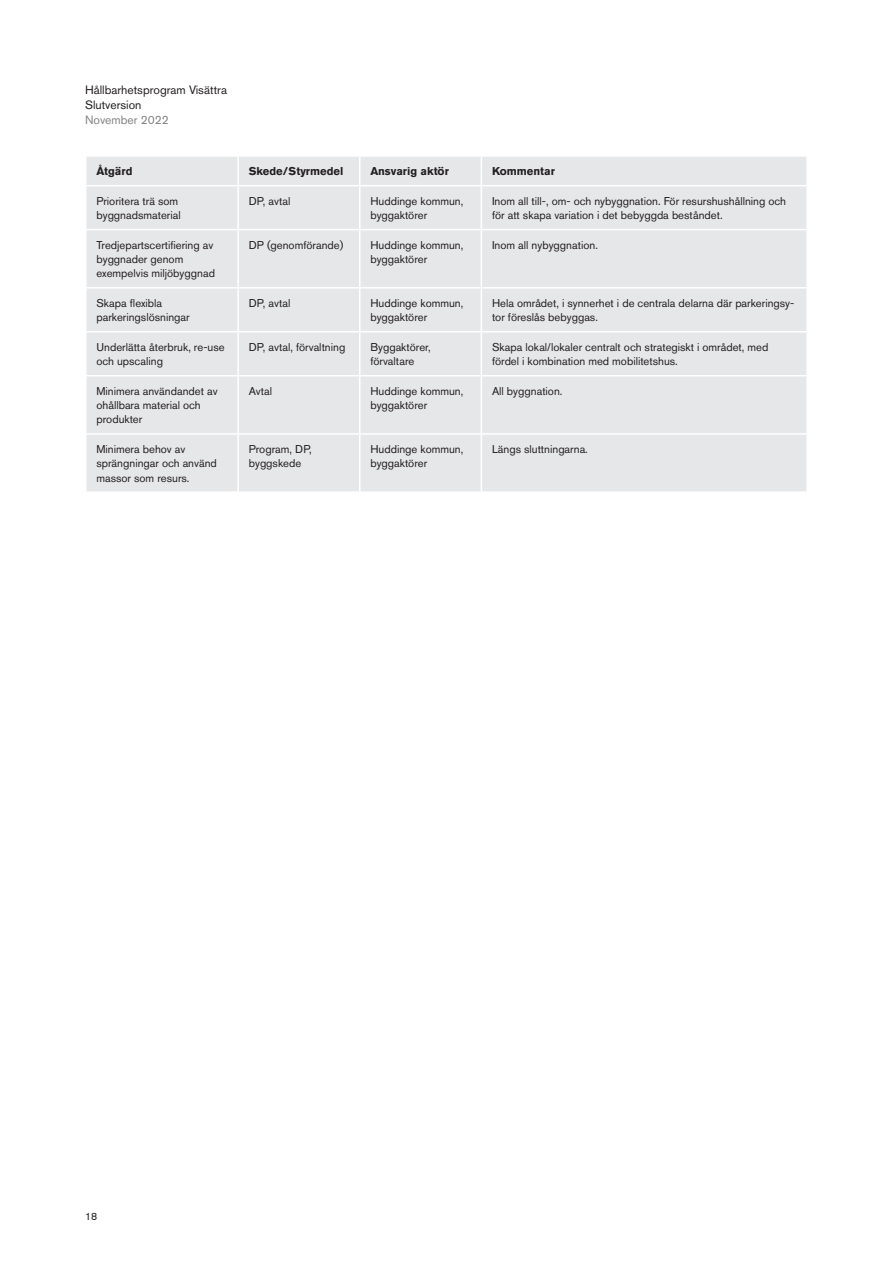
<style>
.page{position:relative;width:893px;height:1263px;background:#fff}
.page>*{position:absolute;margin:0;border:0;box-sizing:border-box;transform-origin:0 0}
.t1{font:12px/15px "Akzidenz Grotesk Std";color:#231f20}
.t2{font:12px "Akzidenz Grotesk Std";color:#808285}
.EKO_tabell_brödtext{font:11.25px/14.2px "Akzidenz Grotesk Std";color:#231f20}
.EKO_tabell_fet_rubri{font:700 11.25px "Akzidenz Grotesk Std";color:#231f20}
.t3{font:10.5px "Akzidenz Grotesk Std";color:#231f20}
</style>
<div class="page">
<div style="left:87px;top:157px;width:719px;height:334px;background:#e6e7e9"></div>
<hr style="left:237px;top:157px;width:2px;height:28px;background:#fff">
<svg style="left:359px;top:157px;width:1px;height:28px"></svg>
<svg style="left:481px;top:157px;width:1px;height:28px"></svg>
<hr style="left:85px;top:185px;width:153px;height:1px;background:#fff">
<hr style="left:238px;top:185px;width:122px;height:1px;background:#fff">
<hr style="left:237px;top:186px;width:2px;height:43px;background:#fff">
<hr style="left:360px;top:185px;width:121px;height:1px;background:#fff">
<hr style="left:359px;top:186px;width:1px;height:43px;background:#fff">
<hr style="left:481px;top:185px;width:327px;height:1px;background:#fff">
<hr style="left:481px;top:186px;width:1px;height:43px;background:#fff">
<hr style="left:237px;top:230px;width:2px;height:57px;background:#fff">
<hr style="left:359px;top:230px;width:1px;height:57px;background:#fff">
<hr style="left:481px;top:230px;width:1px;height:57px;background:#fff">
<hr style="left:237px;top:289px;width:2px;height:42px;background:#fff">
<hr style="left:359px;top:289px;width:1px;height:42px;background:#fff">
<hr style="left:481px;top:289px;width:1px;height:42px;background:#fff">
<hr style="left:237px;top:332px;width:2px;height:43px;background:#fff">
<hr style="left:359px;top:332px;width:1px;height:43px;background:#fff">
<hr style="left:481px;top:332px;width:1px;height:43px;background:#fff">
<hr style="left:237px;top:376px;width:2px;height:57px;background:#fff">
<hr style="left:359px;top:376px;width:1px;height:57px;background:#fff">
<hr style="left:481px;top:376px;width:1px;height:57px;background:#fff">
<hr style="left:237px;top:435px;width:2px;height:56px;background:#fff">
<hr style="left:359px;top:435px;width:1px;height:56px;background:#fff">
<hr style="left:481px;top:435px;width:1px;height:56px;background:#fff">
<hr style="left:85px;top:229px;width:153px;height:1px;background:#fff">
<hr style="left:238px;top:229px;width:122px;height:1px;background:#fff">
<hr style="left:360px;top:229px;width:121px;height:1px;background:#fff">
<hr style="left:481px;top:229px;width:327px;height:1px;background:#fff">
<hr style="left:85px;top:287px;width:153px;height:2px;background:#fff">
<hr style="left:238px;top:287px;width:122px;height:2px;background:#fff">
<hr style="left:360px;top:287px;width:121px;height:2px;background:#fff">
<hr style="left:481px;top:287px;width:327px;height:2px;background:#fff">
<hr style="left:85px;top:331px;width:153px;height:1px;background:#fff">
<hr style="left:238px;top:331px;width:122px;height:1px;background:#fff">
<hr style="left:360px;top:331px;width:121px;height:1px;background:#fff">
<hr style="left:481px;top:331px;width:327px;height:1px;background:#fff">
<hr style="left:85px;top:375px;width:153px;height:1px;background:#fff">
<hr style="left:238px;top:375px;width:122px;height:1px;background:#fff">
<hr style="left:360px;top:375px;width:121px;height:1px;background:#fff">
<hr style="left:481px;top:375px;width:327px;height:1px;background:#fff">
<hr style="left:85px;top:433px;width:153px;height:2px;background:#fff">
<hr style="left:238px;top:433px;width:122px;height:2px;background:#fff">
<hr style="left:360px;top:433px;width:121px;height:2px;background:#fff">
<hr style="left:481px;top:433px;width:327px;height:2px;background:#fff">
<p class="t1" style="left:85px;top:82px;width:144px">Hållbarhetsprogram Visättra<br>Slutversion</p>
<p class="t2" style="left:85px;top:113px;width:85px">November 2022</p>
<p class="EKO_tabell_fet_rubri" style="left:96px;top:165px;width:38px">Åtgärd</p>
<p class="EKO_tabell_fet_rubri" style="left:249px;top:165px;width:96px">Skede/Styrmedel</p>
<p class="EKO_tabell_fet_rubri" style="left:370px;top:165px;width:80px">Ansvarig aktör</p>
<p class="EKO_tabell_fet_rubri" style="left:492px;top:165px;width:65px">Kommentar</p>
<p class="EKO_tabell_brödtext" style="left:96px;top:194px;width:86px">Prioritera trä som byggnadsmaterial</p>
<p class="EKO_tabell_brödtext" style="left:249px;top:194px;width:43px">DP, avtal</p>
<p class="EKO_tabell_brödtext" style="left:370px;top:194px;width:95px">Huddinge kommun, byggaktörer</p>
<p class="EKO_tabell_brödtext" style="left:492px;top:194px;width:296px">Inom all till-, om- och nybyggnation. För resurshushållning och för att skapa variation i det bebyggda beståndet.</p>
<p class="EKO_tabell_brödtext" style="left:96px;top:238px;width:120px">Tredjepartscertifiering av byggnader genom exempelvis miljöbyggnad</p>
<p class="EKO_tabell_brödtext" style="left:249px;top:238px;width:96px">DP (genomförande)</p>
<p class="EKO_tabell_brödtext" style="left:370px;top:238px;width:95px">Huddinge kommun, byggaktörer</p>
<p class="EKO_tabell_brödtext" style="left:492px;top:238px;width:107px">Inom all nybyggnation.</p>
<p class="EKO_tabell_brödtext" style="left:96px;top:296px;width:95px">Skapa flexibla parkeringslösningar</p>
<p class="EKO_tabell_brödtext" style="left:249px;top:296px;width:43px">DP, avtal</p>
<p class="EKO_tabell_brödtext" style="left:370px;top:296px;width:95px">Huddinge kommun, byggaktörer</p>
<p class="EKO_tabell_brödtext" style="left:492px;top:296px;width:304px">Hela området, i synnerhet i de centrala delarna där parkeringsy&shy;tor föreslås bebyggas.</p>
<p class="EKO_tabell_brödtext" style="left:96px;top:340px;width:130px">Underlätta återbruk, re-use och upscaling</p>
<p class="EKO_tabell_brödtext" style="left:249px;top:340px;width:98px">DP, avtal, förvaltning</p>
<p class="EKO_tabell_brödtext" style="left:370px;top:340px;width:62px">Byggaktörer, förvaltare</p>
<p class="EKO_tabell_brödtext" style="left:492px;top:340px;width:278px">Skapa lokal/lokaler centralt och strategiskt i området, med fördel i kombination med mobilitetshus.</p>
<p class="EKO_tabell_brödtext" style="left:96px;top:384px;width:123px">Minimera användandet av ohållbara material och produkter</p>
<p class="EKO_tabell_brödtext" style="left:249px;top:384px;width:25px">Avtal</p>
<p class="EKO_tabell_brödtext" style="left:370px;top:384px;width:95px">Huddinge kommun, byggaktörer</p>
<p class="EKO_tabell_brödtext" style="left:492px;top:384px;width:72px">All byggnation.</p>
<p class="EKO_tabell_brödtext" style="left:96px;top:442px;width:122px">Minimera behov av sprängningar och använd massor som resurs.</p>
<p class="EKO_tabell_brödtext" style="left:249px;top:442px;width:65px">Program, DP, byggskede</p>
<p class="EKO_tabell_brödtext" style="left:370px;top:442px;width:95px">Huddinge kommun, byggaktörer</p>
<p class="EKO_tabell_brödtext" style="left:492px;top:442px;width:97px">Längs sluttningarna.</p>
<p class="t3" style="left:85px;top:1210px;width:14px">18</p>
</div>
